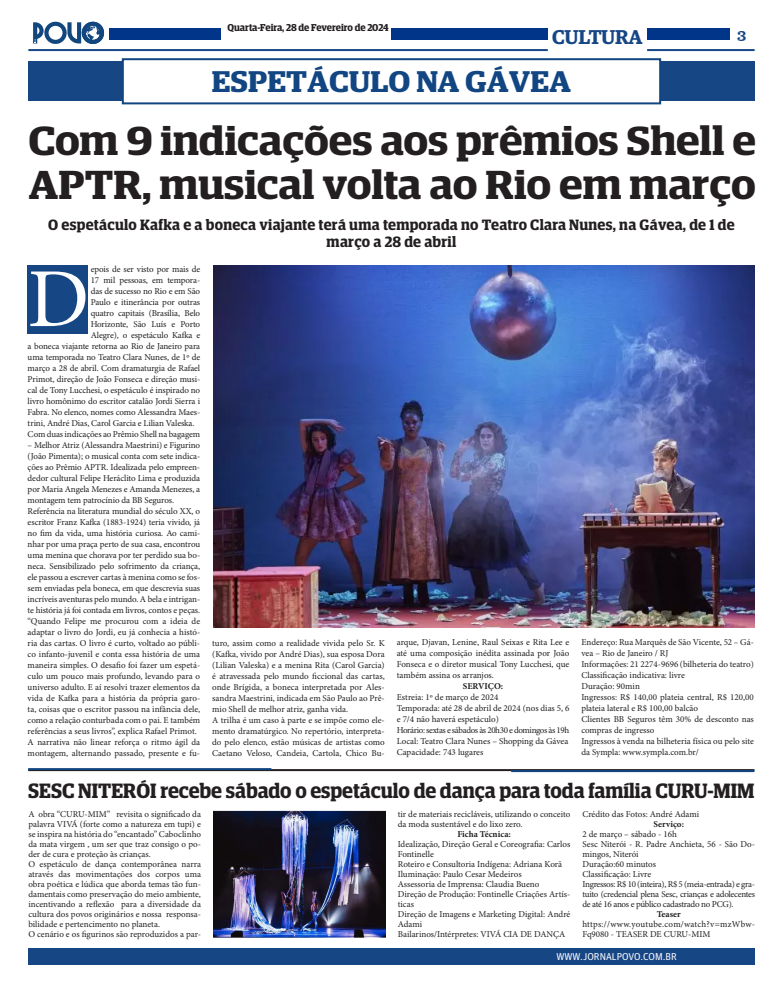
<style>
.page{position:relative;width:783px;height:993px;background:#fff}
.page>*{position:absolute;margin:0;border:0;box-sizing:border-box;transform-origin:0 0}
.t1{font:83.8px "Minion Pro";color:#fff}
.t2{font:600 40.6px/44.7px "Guardian Egyptian Display";color:#231f20;scale:1.11 1}
.t3{font:600 30px "Guardian Egyptian Display";color:#114683;scale:1.1 1}
.t4{font:600 20.8px "Guardian Egyptian Display";color:#231f20}
.t5{font:600 20px "Guardian Egyptian";letter-spacing:-.02em;color:#174685}
.t6{font:16px "Clarendon BT";color:#174685}
.t7{font:600 15px/17px "Guardian Egyptian Display";letter-spacing:.02em;color:#231f20;text-align:center}
.t8{font:600 10px "Guardian Egyptian Display";letter-spacing:-.005em;color:#231f20}
.t9{font:10px "Guardian Agate Sans G1 D Regular";color:#fff}
.t10{font:9px/11px "Minion Pro";letter-spacing:-.005em;color:#231f20}
.t11{font:9px/10px "Minion Pro";letter-spacing:-.025em;color:#231f20}
.t12{font:9px/10px "Minion Pro";letter-spacing:.015em;color:#231f20}
.t13{font:700 9px "Minion Pro";color:#231f20}
</style>
<div class="page">
<div style="left:28px;top:947px;width:726px;height:17px;background:#174685"></div>
<svg style="left:33px;top:22px;width:71px;height:22px"></svg>
<div style="left:647px;top:28px;width:82px;height:12px;background:#003589"></div>
<hr style="left:647px;top:49px;width:107px;height:2px;background:#174685">
<div style="left:391px;top:28px;width:156px;height:12px;background:#003589"></div>
<hr style="left:28px;top:49px;width:519px;height:2px;background:#174685">
<div style="left:109px;top:28px;width:112px;height:12px;background:#003589"></div>
<div style="left:28px;top:61px;width:726px;height:40px;background:#174685"></div>
<div style="left:123px;top:59px;width:537px;height:44px;background:#fff"></div>
<div style="left:122px;top:58px;width:539px;height:46px;border:2px solid #114682"></div>
<hr style="left:28px;top:768px;width:726px;height:2px;background:#231f20">
<hr style="left:28px;top:767px;width:243px;height:2px;background:#114683">
<hr style="left:511px;top:769px;width:243px;height:2px;background:#114683">
<img style="left:213px;top:810px;width:172px;height:127px">
<img style="left:213px;top:265px;width:541px;height:362px">
<div style="left:28px;top:265px;width:60px;height:68px;background:#174685"></div>
<p class="t8" style="left:227px;top:22px;width:162px">Quarta-Feira, 28 de Fevereiro de 2024</p>
<h3 class="t5" style="left:552px;top:22px;width:92px">CULTURA</h3>
<h3 class="t3" style="left:212px;top:65px;width:328px">ESPETÁCULO NA GÁVEA</h3>
<h2 class="t2" style="left:28px;top:118px;width:656px">Com 9 indicações aos prêmios Shell e<br>APTR, musical volta ao Rio em março</h2>
<h3 class="t6" style="left:736px;top:25px;width:11px">3</h3>
<h3 class="t7" style="left:48px;top:216px;width:687px">O espetáculo Kafka e a boneca viajante terá uma temporada no Teatro Clara Nunes, na Gávea, de 1 de março a 28 de abril</h3>
<h1 class="t1" style="left:28px;top:243px;width:63px">D</h1>
<p class="t10" style="left:91px;top:263px;width:111px">epois de ser visto por mais de</p>
<p class="t10" style="left:91px;top:274px;width:111px">17 mil pessoas, em tempora-</p>
<p class="t10" style="left:91px;top:285px;width:111px">das de sucesso no Rio e em São</p>
<p class="t10" style="left:91px;top:296px;width:111px">Paulo e itinerância por outras</p>
<p class="t10" style="left:91px;top:307px;width:111px">quatro capitais (Brasília, Belo</p>
<p class="t10" style="left:91px;top:318px;width:111px">Horizonte, São Luís e Porto</p>
<p class="t10" style="left:91px;top:329px;width:111px">Alegre), o espetáculo Kafka e</p>
<p class="t10" style="left:28px;top:340px;width:174px">a boneca viajante retorna ao Rio de Janeiro para</p>
<p class="t10" style="left:28px;top:351px;width:174px">uma temporada no Teatro Clara Nunes, de 1º de</p>
<p class="t10" style="left:28px;top:362px;width:174px">março a 28 de abril. Com dramaturgia de Rafael</p>
<p class="t10" style="left:28px;top:373px;width:174px">Primot, direção de João Fonseca e direção musi-</p>
<p class="t10" style="left:28px;top:384px;width:174px">cal de Tony Lucchesi, o espetáculo é inspirado no</p>
<p class="t10" style="left:28px;top:395px;width:174px">livro homônimo do escritor catalão Jordi Sierra i</p>
<p class="t10" style="left:28px;top:406px;width:174px">Fabra. No elenco, nomes como Alessandra Maes-</p>
<p class="t10" style="left:28px;top:417px;width:168px">trini, André Dias, Carol Garcia e Lilian Valeska.</p>
<p class="t10" style="left:28px;top:428px;width:174px">Com duas indicações ao Prêmio Shell na bagagem</p>
<p class="t10" style="left:28px;top:439px;width:174px">– Melhor Atriz (Alessandra Maestrini) e Figurino (João Pimenta); o musical conta com sete indica&shy;ções ao Prêmio APTR. Idealizada pelo empreen&shy;dedor cultural Felipe Heráclito Lima e produzida por Maria Angela Menezes e Amanda Menezes, a montagem tem patrocínio da BB Seguros.<br>Referência na literatura mundial do século XX, o escritor Franz Kafka (1883-1924) teria vivido, já no fim da vida, uma história curiosa. Ao cami&shy;nhar por uma praça perto de sua casa, encontrou uma menina que chorava por ter perdido sua bo&shy;neca. Sensibilizado pelo sofrimento da criança, ele passou a escrever cartas à menina como se fos&shy;sem enviadas pela boneca, em que descrevia suas incríveis aventuras pelo mundo. A bela e intrigan&shy;te história já foi contada em livros, contos e peças. “Quando Felipe me procurou com a ideia de adaptar o livro do Jordi, eu já conhecia a histó&shy;ria das cartas. O livro é curto, voltado ao públi&shy;co infanto-juvenil e conta essa história de uma maneira simples. O desafio foi fazer um espetá&shy;culo um pouco mais profundo, levando para o universo adulto. E aí resolvi trazer elementos da vida de Kafka para a história da própria garo&shy;ta, coisas que o escritor passou na infância dele, como a relação conturbada com o pai. E também referências a seus livros”, explica Rafael Primot.<br>A narrativa não linear reforça o ritmo ágil da montagem, alternando passado, presente e fu-</p>
<p class="t10" style="left:581px;top:636px;width:174px">Endereço: Rua Marquês de São Vicente, 52 – Gá&shy;vea – Rio de Janeiro / RJ<br>Informações: 21 2274-9696 (bilheteria do teatro)<br>Classificação indicativa: livre<br>Duração: 90min<br>Ingressos: R$ 140,00 plateia central, R$ 120,00 plateia lateral e R$ 100,00 balcão<br>Clientes BB Seguros têm 30% de desconto nas compras de ingresso<br>Ingressos à venda na bilheteria física ou pelo site da Sympla: www.sympla.com.br/</p>
<p class="t10" style="left:212px;top:637px;width:174px">turo, assim como a realidade vivida pelo Sr. K (Kafka, vivido por André Dias), sua esposa Dora (Lilian Valeska) e a menina Rita (Carol Garcia) é atravessada pelo mundo ficcional das cartas, onde Brígida, a boneca interpretada por Ales&shy;sandra Maestrini, indicada em São Paulo ao Prê&shy;mio Shell de melhor atriz, ganha vida.<br>A trilha é um caso à parte e se impõe como ele&shy;mento dramatúrgico. No repertório, interpreta&shy;do pelo elenco, estão músicas de artistas como Caetano Veloso, Candeia, Cartola, Chico Bu-</p>
<p class="t10" style="left:396px;top:636px;width:174px;text-align:justify">arque, Djavan, Lenine, Raul Seixas e Rita Lee e até uma composição inédita assinada por João Fonseca e o diretor musical Tony Lucchesi, que também assina os arranjos.</p>
<p class="t13" style="left:463px;top:679px;width:42px">SERVIÇO:</p>
<p class="t10" style="left:396px;top:691px;width:174px">Estreia: 1º de março de 2024<br>Temporada: até 28 de abril de 2024 (nos dias 5, 6 e 7/4 não haverá espetáculo)<br>Horário: sextas e sábados às 20h30 e domingos às 19h Local: Teatro Clara Nunes – Shopping da Gávea Capacidade: 743 lugares</p>
<h3 class="t4" style="left:28px;top:779px;width:727px">SESC NITERÓI recebe sábado o espetáculo de dança para toda família CURU-MIM</h3>
<p class="t10" style="left:28px;top:808px;width:174px;line-height:10px">A obra “CURU-MIM” revisita o significado da palavra VIVÁ (forte como a natureza em tupi) e se inspira na história do “encantado” Caboclinho da mata virgem , um ser que traz consigo o po&shy;der de cura e proteção às crianças.<br>O espetáculo de dança contemporânea narra através das movimentações dos corpos uma obra poética e lúdica que aborda temas tão fun&shy;damentais como preservação do meio ambiente, incentivando a reflexão para a diversidade da cultura dos povos originários e nossa responsa&shy;bilidade e pertencimento no planeta.<br>O cenário e os figurinos são reproduzidos a par-</p>
<p class="t10" style="left:397px;top:808px;width:174px;line-height:10px">tir de materiais recicláveis, utilizando o conceito da moda sustentável e do lixo zero.</p>
<p class="t13" style="left:457px;top:827px;width:55px">Ficha Técnica:</p>
<p class="t10" style="left:397px;top:838px;width:174px;line-height:10px">Idealização, Direção Geral e Coreografia: Carlos Fontinelle<br>Roteiro e Consultoria Indígena: Adriana Korã Iluminação: Paulo Cesar Medeiros<br>Assessoria de Imprensa: Claudia Bueno<br>Direção de Produção: Fontinelle Criações Artís&shy;ticas<br>Direção de Imagens e Marketing Digital: André Adami<br>Bailarinos/Intérpretes: VIVÁ CIA DE DANÇA</p>
<p class="t10" style="left:582px;top:808px;width:118px">Crédito das Fotos: André Adami</p>
<p class="t13" style="left:653px;top:817px;width:32px">Serviço:</p>
<p class="t11" style="left:582px;top:828px;width:174px">2 de março – sábado - 16h<br>Sesc Niterói - R. Padre Anchieta, 56 - São Do&shy;mingos, Niterói<br>Duração:60 minutos<br>Classificação: Livre<br>Ingressos: R$ 10 (inteira), R$ 5 (meia-entrada) e gra&shy;tuito (credencial plena Sesc, crianças e adolecentes de até 16 anos e público cadastrado no PCG).</p>
<p class="t13" style="left:656px;top:907px;width:26px">Teaser</p>
<p class="t12" style="left:582px;top:918px;width:174px">https://www.youtube.com/watch?v=mzWbw-<br>Fq9080 - TEASER DE CURU-MIM</p>
<p class="t9" style="left:556px;top:949px;width:122px">WWW.JORNALPOVO.COM.BR</p>
</div>
